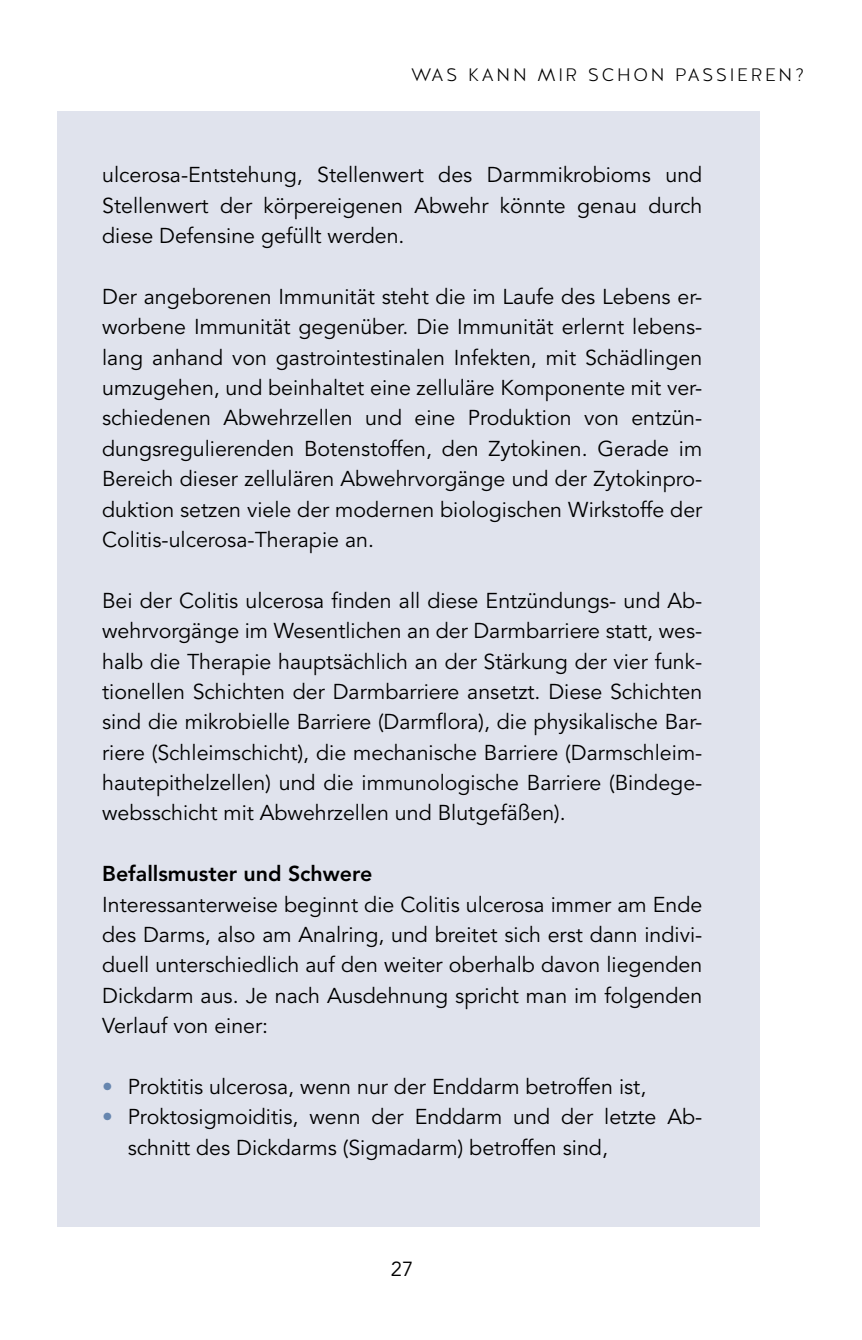
<style>
.page{position:relative;width:862px;height:1340px;background:#fff}
.page>*{position:absolute;margin:0;border:0;box-sizing:border-box;transform-origin:0 0}
.t1{font:21.38px/30.4px "Avenir LT Std";color:#000;text-align:justify}
.t2{font:800 21.38px "Avenir LT Std";color:#000}
.t3{font:20.25px "Avenir LT Std";color:#000}
.t4{font:300 18px "Halis GR";letter-spacing:.15em;color:#000}
.s1{color:#6786af}
</style>
<div class="page">
<div style="left:57px;top:112px;width:702px;height:1114px;background:#e0e3ed"></div>
<p class="t4" style="left:411px;top:65px;width:394px">WAS KANN MIR SCHON PASSIEREN?</p>
<p class="t1" style="left:102px;top:162px;width:601px">ulcerosa-Entstehung, Stellenwert des Darmmikrobioms und Stellenwert der körpereigenen Abwehr könnte genau durch diese Defensine gefüllt werden .</p>
<p class="t1" style="left:102px;top:283px;width:601px">Der angeborenen Immunität steht die im Laufe des Lebens er&shy;worbene Immunität gegenüber . Die Immunität erlernt lebens&shy;lang anhand von gastrointestinalen Infekten, mit Schädlingen umzugehen, und beinhaltet eine zelluläre Komponente mit ver&shy;schiedenen Abwehrzellen und eine Produktion von entzün&shy;dungsregulierenden Botenstoffen, den Zytokinen . Gerade im Bereich dieser zellulären Abwehrvorgänge und der Zytokinpro&shy;duktion setzen viele der modernen biologischen Wirkstoffe der Colitis-ulcerosa-Therapie an .</p>
<p class="t1" style="left:102px;top:587px;width:601px">Bei der Colitis ulcerosa finden all diese Entzündungs- und Ab&shy;wehrvorgänge im Wesentlichen an der Darmbarriere statt, wes&shy;halb die Therapie hauptsächlich an der Stärkung der vier funk&shy;tionellen Schichten der Darmbarriere ansetzt . Diese Schichten sind die mikrobielle Barriere (Darmflora), die physikalische Bar&shy;riere (Schleimschicht), die mechanische Barriere (Darmschleim&shy;hautepithelzellen) und die immunologische Barriere (Bindege&shy;websschicht mit Abwehrzellen und Blutgefäßen) .</p>
<p class="t2" style="left:102px;top:861px;width:271px">Befallsmuster und Schwere</p>
<p class="t1" style="left:102px;top:891px;width:601px">Interessanterweise beginnt die Colitis ulcerosa immer am Ende des Darms, also am Analring, und breitet sich erst dann indivi&shy;duell unterschiedlich auf den weiter oberhalb davon liegenden Dickdarm aus . Je nach Ausdehnung spricht man im folgenden Verlauf von einer:</p>
<p class="t1" style="left:102px;top:1073px;width:545px"><span class="s1">•</span> Proktitis ulcerosa, wenn nur der Enddarm betroffen ist,</p>
<p class="t1" style="left:128px;top:1104px;width:576px;text-indent:-26px"><span class="s1">•</span> Proktosigmoiditis, wenn der Enddarm und der letzte Ab&shy;schnitt des Dickdarms (Sigmadarm) betroffen sind,</p>
<p class="t3" style="left:391px;top:1259px;width:24px">27</p>
</div>
